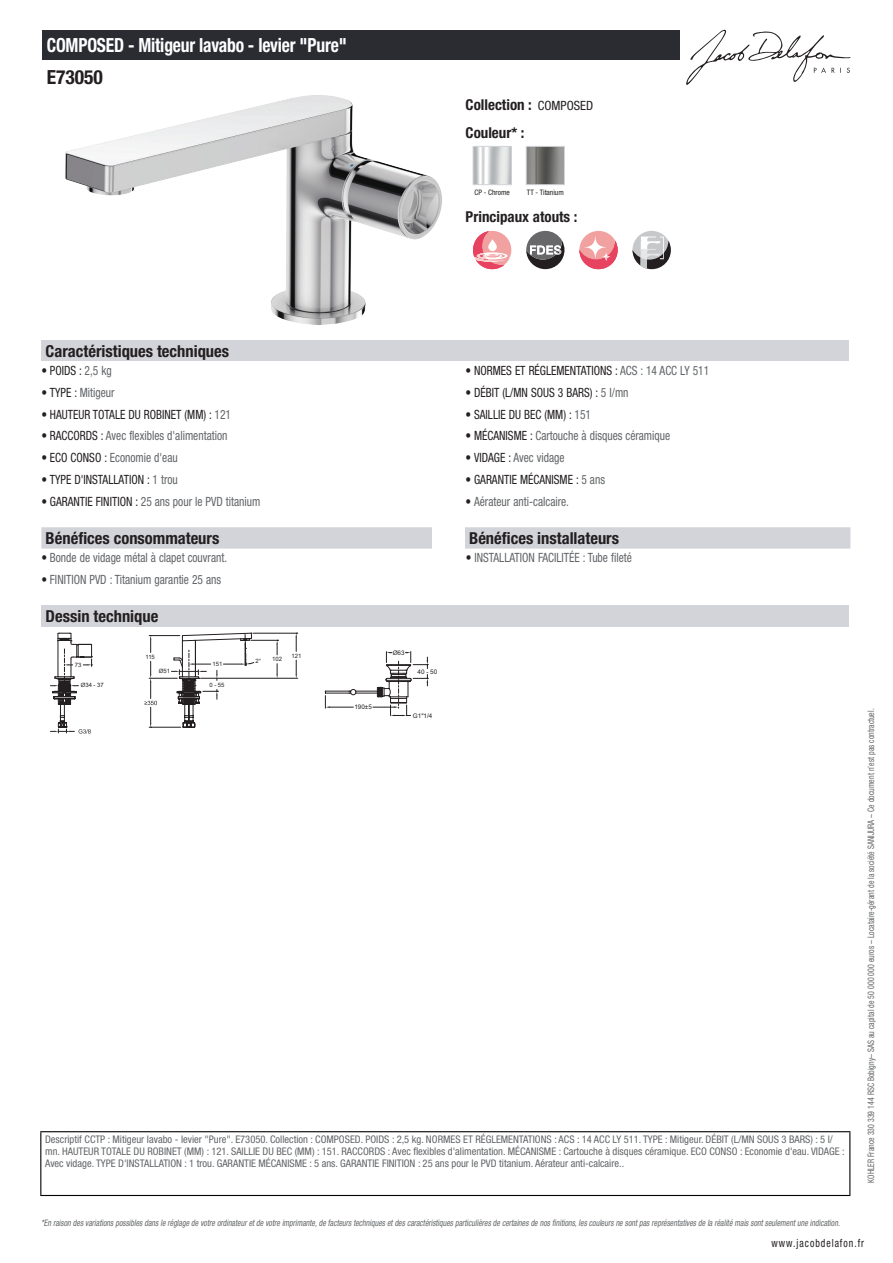
<style>
.page{position:relative;width:893px;height:1263px;background:#fff}
.page>*{position:absolute;margin:0;border:0;box-sizing:border-box;transform-origin:0 0}
.t1{font:700 condensed 19.5px "Helvetica Neue LT Std";letter-spacing:-.01em;color:#fff;scale:.9 1}
.t2{font:700 condensed 19.5px "Helvetica Neue LT Std";color:#231f20}
.t3{font:700 condensed 16.5px "Helvetica Neue LT Std";color:#231f20}
.t4{font:700 condensed 15px/27.8px "Helvetica Neue LT Std";color:#231f20}
.t5{font:condensed 12.75px "Helvetica Neue LT Std";color:#626568;scale:.9 1}
.t6{font:condensed 12.75px "Helvetica Neue LT Std";color:#231f20;scale:.9 1}
.t7{font:condensed 11.25px "Helvetica Neue LT Std";letter-spacing:.1em;color:#231f20;scale:.87 1}
.t8{font:condensed 10.5px/12px "Helvetica Neue LT Std";color:#626568}
.t9{font:italic condensed 9px "Helvetica Neue LT Std";color:#626568;scale:.87 1}
.t10{font:condensed 9px "Helvetica Neue LT Std";color:#626568;scale:.87 1}
.t11{font:condensed 7.5px "Helvetica Neue LT Std";color:#231f20}
.t12{font:6.3px "Arial";color:#231f20}
.t13{font:5.85px "Arial";color:#231f20}
.s1{font-weight:400;font-size:12.75px}
.s2{color:#626568}
.s3{color:#231f20}
</style>
<div class="page">
<svg style="left:686px;top:30px;width:164px;height:55px"></svg>
<img style="left:65px;top:95px;width:377px;height:230px">
<img style="left:475px;top:148px;width:35px;height:35px">
<div style="left:473px;top:146px;width:39px;height:39px;border:1px solid #d3d4da"></div>
<img style="left:528px;top:148px;width:35px;height:35px">
<div style="left:526px;top:146px;width:39px;height:39px;border:1px solid #d3d4da"></div>
<div style="left:473px;top:231px;width:38px;height:38px;background:#f2a1a1;border-radius:50%"></div>
<svg style="left:473px;top:231px;width:35px;height:38px"></svg>
<svg style="left:526px;top:231px;width:38px;height:38px"></svg>
<div style="left:579px;top:231px;width:39px;height:38px;background:#f2a1a1;border-radius:50%"></div>
<svg style="left:579px;top:237px;width:39px;height:32px"></svg>
<svg style="left:632px;top:231px;width:39px;height:38px"></svg>
<svg style="left:632px;top:237px;width:39px;height:32px"></svg>
<div style="left:41px;top:340px;width:808px;height:21px;background:#d3d4da"></div>
<svg style="left:41px;top:527px;width:809px;height:22px;background:#d4d5db"></svg>
<div style="left:432px;top:527px;width:33px;height:22px;background:#fff"></div>
<div style="left:41px;top:605px;width:808px;height:21px;background:#d3d4da"></div>
<hr style="left:201px;top:678px;width:97px;height:1px;background:#231f20">
<hr style="left:253px;top:633px;width:45px;height:1px;background:#231f20">
<svg style="left:296px;top:660px;width:1px;height:18px"></svg>
<svg style="left:296px;top:633px;width:1px;height:18px"></svg>
<svg style="left:325px;top:652px;width:103px;height:64px"></svg>
<svg style="left:50px;top:633px;width:229px;height:101px"></svg>
<div style="left:43px;top:30px;width:637px;height:30px;background:#2a2c32"></div>
<hr style="left:40px;top:1131px;width:810px;height:1px;background:#040503">
<hr style="left:40px;top:1132px;width:1px;height:63px;background:#040503">
<hr style="left:849px;top:1132px;width:1px;height:63px;background:#040503">
<hr style="left:40px;top:1195px;width:810px;height:1px;background:#040503">
<h1 class="t1" style="left:47px;top:33px;width:335px">COMPOSED - Mitigeur lavabo - levier "Pure"</h1>
<h1 class="t2" style="left:47px;top:65px;width:58px">E73050</h1>
<h3 class="t4" style="left:466px;top:90px;width:129px">Collection : <span class="s1">COMPOSED<br></span>Couleur* :</h3>
<p class="t11" style="left:474px;top:188px;width:37px">CP - Chrome</p>
<p class="t11" style="left:527px;top:188px;width:38px">TT - Titanium</p>
<h3 class="t4" style="left:466px;top:203px;width:113px">Principaux atouts :</h3>
<h2 class="t3" style="left:46px;top:341px;width:185px">Caractéristiques techniques</h2>
<p class="t6" style="left:41px;top:363px;width:80px">• POIDS : <span class="s2">2,5 kg</span></p>
<p class="t6" style="left:466px;top:363px;width:272px">• NORMES ET RÉGLEMENTATIONS : <span class="s2">ACS : 14 ACC LY 511</span></p>
<p class="t5" style="left:41px;top:385px;width:83px"><span class="s3">• TYPE :</span> Mitigeur</p>
<p class="t6" style="left:466px;top:385px;width:183px">• DÉBIT (L/MN SOUS 3 BARS) : <span class="s2">5 l/mn</span></p>
<p class="t6" style="left:41px;top:407px;width:212px">• HAUTEUR TOTALE DU ROBINET (MM) : <span class="s2">121</span></p>
<p class="t6" style="left:466px;top:407px;width:141px">• SAILLIE DU BEC (MM) : <span class="s2">151</span></p>
<p class="t5" style="left:41px;top:428px;width:208px"><span class="s3">• RACCORDS :</span> Avec flexibles d'alimentation</p>
<p class="t5" style="left:466px;top:428px;width:229px"><span class="s3">• MÉCANISME :</span> Cartouche à disques céramique</p>
<p class="t5" style="left:41px;top:450px;width:153px"><span class="s3">• ECO CONSO :</span> Economie d'eau</p>
<p class="t5" style="left:466px;top:450px;width:112px"><span class="s3">• VIDAGE :</span> Avec vidage</p>
<p class="t6" style="left:41px;top:472px;width:153px">• TYPE D'INSTALLATION : <span class="s2">1 trou</span></p>
<p class="t6" style="left:466px;top:472px;width:156px">• GARANTIE MÉCANISME : <span class="s2">5 ans</span></p>
<p class="t5" style="left:41px;top:494px;width:245px"><span class="s3">• GARANTIE FINITION :</span> 25 ans pour le PVD titanium</p>
<p class="t5" style="left:466px;top:494px;width:116px"><span class="s3">•</span> Aérateur anti-calcaire.</p>
<h2 class="t3" style="left:46px;top:528px;width:175px">Bénéfices consommateurs</h2>
<h2 class="t3" style="left:469px;top:528px;width:151px">Bénéfices installateurs</h2>
<p class="t5" style="left:41px;top:550px;width:208px"><span class="s3">•</span> Bonde de vidage métal à clapet couvrant.</p>
<p class="t5" style="left:466px;top:550px;width:186px"><span class="s3">•</span> INSTALLATION FACILITÉE : Tube fileté</p>
<p class="t5" style="left:41px;top:572px;width:201px"><span class="s3">•</span> FINITION PVD : Titanium garantie 25 ans</p>
<h2 class="t3" style="left:46px;top:606px;width:114px">Dessin technique</h2>
<p class="t13" style="left:75px;top:661px;width:8px">73</p>
<p class="t12" style="left:393px;top:649px;width:13px">Ø63</p>
<p class="t13" style="left:145px;top:653px;width:11px">115</p>
<p class="t13" style="left:292px;top:652px;width:11px">121</p>
<p class="t13" style="left:212px;top:660px;width:11px">151</p>
<p class="t13" style="left:209px;top:681px;width:17px">0 - 55</p>
<p class="t13" style="left:272px;top:655px;width:11px">102</p>
<p class="t13" style="left:256px;top:657px;width:7px">2°</p>
<p class="t13" style="left:159px;top:667px;width:13px">Ø51</p>
<p class="t12" style="left:418px;top:668px;width:21px">40 - 50</p>
<p class="t13" style="left:81px;top:681px;width:25px">Ø34 - 37</p>
<p class="t12" style="left:354px;top:703px;width:19px">190±5</p>
<p class="t12" style="left:413px;top:711px;width:21px">G1"1/4</p>
<p class="t8" style="left:45px;top:1134px;width:801px">Descriptif CCTP : Mitigeur lavabo - levier "Pure". E73050. Collection : COMPOSED. POIDS : 2,5 kg. NORMES ET RÉGLEMENTATIONS : ACS : 14 ACC LY 511. TYPE : Mitigeur. DÉBIT (L/MN SOUS 3 BARS) : 5 l/ mn. HAUTEUR TOTALE DU ROBINET (MM) : 121. SAILLIE DU BEC (MM) : 151. RACCORDS : Avec flexibles d'alimentation. MÉCANISME : Cartouche à disques céramique. ECO CONSO : Economie d'eau. VIDAGE :<br>Avec vidage. TYPE D'INSTALLATION : 1 trou. GARANTIE MÉCANISME : 5 ans. GARANTIE FINITION : 25 ans pour le PVD titanium. Aérateur anti-calcaire..</p>
<p class="t10" style="left:866px;top:1183px;width:547px;rotate:-90deg">KOHLER France 330 339 144 RSC Bobigny– SAS au capital de 50 000 000 euros – Locataire-gérant de la société SANIJURA – Ce document n’est pas contractuel.</p>
<p class="t9" style="left:41px;top:1217px;width:922px">*En raison desvariationspossiblesdansle réglage de votre ordinateuretde votre imprimante,de facteurstechniquesetdescaractéristiquesparticulièresde certainesde nosfinitions,lescouleursne sontpasreprésentativesde la réalité maissontseulementune indication.</p>
<p class="t7" style="left:772px;top:1237px;width:108px">www.jacobdelafon.fr</p>
</div>
